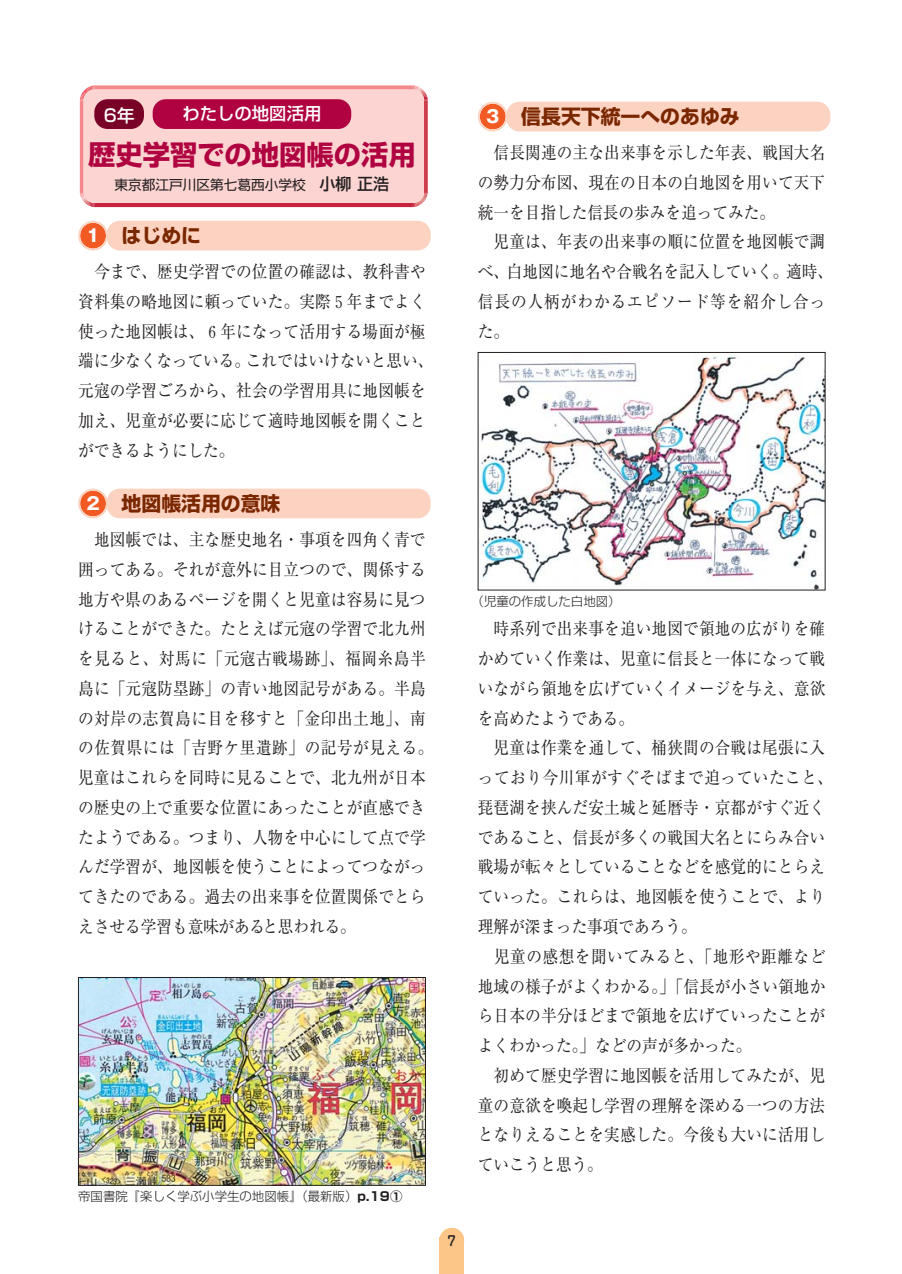
<style>
.page{position:relative;width:902px;height:1274px;background:#fff}
.page>*{position:absolute;margin:0;border:0;box-sizing:border-box;transform-origin:0 0}
.t1{font:700 27.3px "Shin Go";color:#b00241}
.t2{font:700 19.78px "Shin Go";color:#7a2700}
.t3{font:17.32px/29.8px "Ryumin";letter-spacing:.01em;color:#231f20;scale:.9 1}
.t4{font:500 17.32px "Shin Go";color:#fff}
.t5{font:13.65px "Shin Go";color:#231f20}
.t6{font:500 13.65px "Jun 34";color:#231f20}
.t7{font:300 12.42px "Shin Go";color:#231f20}
.s1{font-weight:500;font-size:16.1px}
.s2{font-family:"Gothic MB101";font-size:17.32px;color:#fff}
.s3{font-weight:700}
</style>
<div class="page">
<div style="left:439px;top:1228px;width:25px;height:25px;background:#fdc689;border-radius:50%"></div>
<div style="left:439px;top:1238px;width:25px;height:36px;background:#fdc689"></div>
<svg style="left:80px;top:101px;width:4px;height:91px"></svg>
<hr style="left:424px;top:100px;width:3px;height:92px;background:#cc3c4a">
<svg style="left:80px;top:192px;width:347px;height:15px;background:#cd3a51"></svg>
<svg style="left:80px;top:85px;width:347px;height:16px;background:#f5a2a4"></svg>
<div style="left:84px;top:90px;width:340px;height:113px;background:#fcd4d1;border-radius:11px"></div>
<div style="left:153px;top:99px;width:198px;height:30px;background:#b00241;border-radius:13px"></div>
<div style="left:94px;top:99px;width:50px;height:30px;background:#790026;border-radius:13px"></div>
<div style="left:80px;top:223px;width:26px;height:26px;background:#f15a22;border-radius:50%"></div>
<div style="left:78px;top:221px;width:30px;height:30px;border:2px solid #fcd3c1;border-radius:50%"></div>
<div style="left:107px;top:221px;width:323px;height:30px;background:#fcd3c1;border-radius:13px"></div>
<img style="left:80px;top:979px;width:343px;height:205px">
<div style="left:78px;top:977px;width:347px;height:209px;border:1px solid #231f20"></div>
<div style="left:479px;top:104px;width:26px;height:25px;background:#f15a22;border-radius:50%"></div>
<div style="left:477px;top:102px;width:30px;height:29px;border:2px solid #fcd3c1;border-radius:50%"></div>
<div style="left:506px;top:102px;width:324px;height:29px;background:#fcd3c1;border-radius:13px"></div>
<img style="left:479px;top:354px;width:344px;height:234px">
<div style="left:477px;top:352px;width:348px;height:238px;border:1px solid #231f20"></div>
<div style="left:80px;top:491px;width:26px;height:25px;background:#f15a22;border-radius:50%"></div>
<div style="left:78px;top:489px;width:30px;height:29px;border:2px solid #fcd3c1;border-radius:50%"></div>
<div style="left:107px;top:489px;width:323px;height:29px;background:#fcd3c1;border-radius:13px"></div>
<p class="t4" style="left:182px;top:107px;width:140px">わたしの地図活用</p>
<h1 class="t1" style="left:88px;top:144px;width:329px">歴史学習での地図帳の活用</h1>
<p class="t5" style="left:115px;top:180px;width:276px">東京都江戸川区第七葛西小学校　<span class="s1">小柳正浩</span></p>
<p class="t4" style="left:104px;top:109px;width:32px">6年</p>
<p class="t2" style="left:86px;top:228px;width:116px"><span class="s2">1</span> はじめに</p>
<p class="t3" style="left:78px;top:259px;width:396px;text-indent:16px">今まで、歴史学習での位置の確認は、教科書や資料集の略地図に頼っていた。実際５年までよく使った地図帳は、６年になって活用する場面が極端に少なくなっている。これではいけないと思い、元寇の学習ごろから、社会の学習用具に地図帳を加え、児童が必要に応じて適時地図帳を開くことができるようにした。</p>
<p class="t2" style="left:86px;top:496px;width:195px"><span class="s2">2</span> 地図帳活用の意味</p>
<p class="t3" style="left:78px;top:527px;width:396px;text-indent:16px">地図帳では、主な歴史地名・事項を四角く青で囲ってある。それが意外に目立つので、関係する地方や県のあるページを開くと児童は容易に見つけることができた。たとえば元寇の学習で北九州を見ると、対馬に「元寇古戦場跡」、福岡糸島半島に「元寇防塁跡」の青い地図記号がある。半島の対岸の志賀島に目を移すと「金印出土地」、南の佐賀県には「吉野ケ里遺跡」の記号が見える。児童はこれらを同時に見ることで、北九州が日本の歴史の上で重要な位置にあったことが直感できたようである。つまり、人物を中心にして点で学んだ学習が、地図帳を使うことによってつながってきたのである。過去の出来事を位置関係でとらえさせる学習も意味があると思われる。</p>
<p class="t7" style="left:78px;top:1192px;width:326px">帝国書院『楽しく学ぶ小学生の地図帳』（最新版）<span class="s3">p.19①</span></p>
<p class="t2" style="left:486px;top:109px;width:255px"><span class="s2">3</span> 信長天下統一へのあゆみ</p>
<p class="t3" style="left:477px;top:140px;width:387px;text-align:justify;text-indent:16px">信長関連の主な出来事を示した年表、戦国大名の勢力分布図、現在の日本の白地図を用いて天下統一を目指した信長の歩みを追ってみた。</p>
<p class="t3" style="left:477px;top:229px;width:396px;text-indent:16px">児童は、年表の出来事の順に位置を地図帳で調べ、白地図に地名や合戦名を記入していく。適時、信長の人柄がわかるエピソード等を紹介し合った。</p>
<p class="t7" style="left:471px;top:597px;width:150px">（児童の作成した白地図）</p>
<p class="t3" style="left:477px;top:616px;width:387px;text-align:justify;text-indent:16px">時系列で出来事を追い地図で領地の広がりを確かめていく作業は、児童に信長と一体になって戦いながら領地を広げていくイメージを与え、意欲を高めたようである。</p>
<p class="t3" style="left:477px;top:735px;width:396px;text-indent:16px">児童は作業を通して、桶狭間の合戦は尾張に入っており今川軍がすぐそばまで迫っていたこと、琵琶湖を挟んだ安土城と延暦寺・京都がすぐ近くであること、信長が多くの戦国大名とにらみ合い戦場が転々としていることなどを感覚的にとらえていった。これらは、地図帳を使うことで、より理解が深まった事項であろう。</p>
<p class="t3" style="left:477px;top:944px;width:387px;text-align:justify;text-indent:16px">児童の感想を聞いてみると、「地形や距離など地域の様子がよくわかる。」「信長が小さい領地から日本の半分ほどまで領地を広げていったことがよくわかった。」などの声が多かった。</p>
<p class="t3" style="left:477px;top:1063px;width:387px;text-align:justify;text-indent:16px">初めて歴史学習に地図帳を活用してみたが、児童の意欲を喚起し学習の理解を深める一つの方法となりえることを実感した。今後も大いに活用していこうと思う。</p>
<p class="t6" style="left:447px;top:1236px;width:10px">7</p>
</div>
